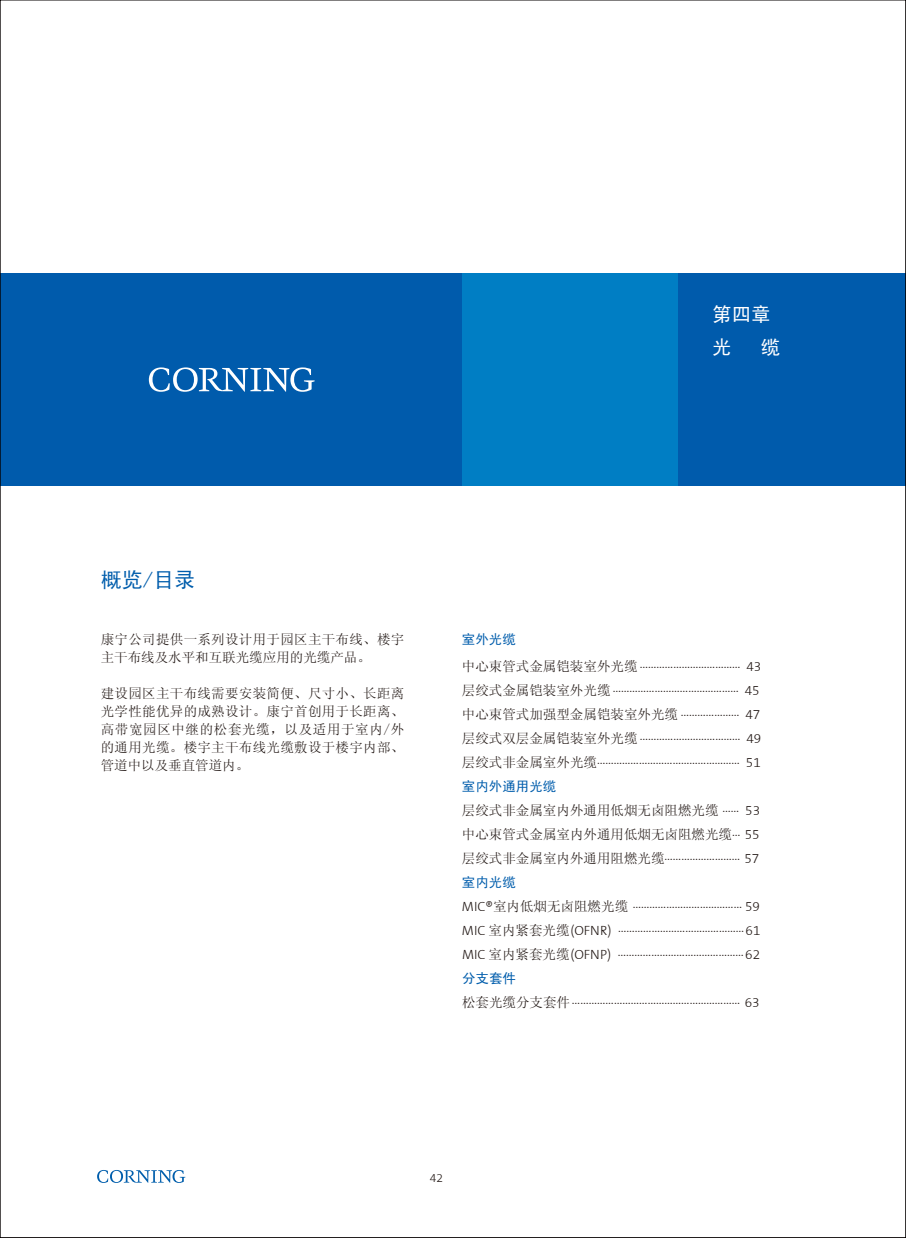
<style>
.page{position:relative;width:906px;height:1238px;background:#fff}
.page>*{position:absolute;margin:0;border:0;box-sizing:border-box;transform-origin:0 0}
.t1{font:21px "Sim Hei";color:#005dac}
.t2{font:19.5px/33px "Sim Hei";color:#fff}
.t3{font:300 13.5px/24px "Corning Sans";color:#221815}
.t4{font:13.5px/18px "Sim Sun";color:#221815;text-align:justify}
.t5{font:13.5px/18px "Sim Sun";letter-spacing:.025em;color:#221815}
.t6{font:13.5px "Sim Hei";color:#005dac}
.t7{font:300 12px "Corning Sans";color:#221815}
.s1{font-family:"Sim Sun";font-weight:400}
.s2{font-family:"Corning Sans";font-weight:300}
</style>
<div class="page">
<svg style="left:97px;top:1170px;width:88px;height:12px"></svg>
<div style="left:678px;top:273px;width:228px;height:213px;background:#005bac"></div>
<div style="left:0;top:273px;width:486px;height:213px;background:#005bac"></div>
<div style="left:462px;top:273px;width:216px;height:213px;background:#007ec4"></div>
<svg style="left:149px;top:367px;width:165px;height:25px"></svg>
<svg style="left:905px;top:0;width:1px;height:1237px"></svg>
<h2 class="t2" style="left:712px;top:298px;width:60px">第四章光</h2>
<h2 class="t2" style="left:761px;top:331px;width:21px">缆</h2>
<h1 class="t1" style="left:101px;top:569px;width:96px">概览/目录</h1>
<p class="t5" style="left:101px;top:630px;width:305px">康宁公司提供一系列设计用于园区主干布线、楼宇主干布线及水平和互联光缆应用的光缆产品。</p>
<p class="t4" style="left:101px;top:684px;width:305px">建设园区主干布线需要安装简便、尺寸小、长距离光学性能优异的成熟设计。康宁首创用于长距离、高带宽园区中继的松套光缆，以及适用于室内/外的通用光缆。楼宇主干布线光缆敷设于楼宇内部、管道中以及垂直管道内。</p>
<p class="t6" style="left:462px;top:632px;width:55px">室外光缆</p>
<p class="t3" style="left:462px;top:651px;width:301px"><span class="s1">中心束管式金属铠装室外光缆</span> ……………………………… 43<span class="s1">层绞式金属铠装室外光缆</span> ……………………………………… 45</p>
<p class="t4" style="left:462px;top:705px;width:300px">中心束管式加强型金属铠装室外光缆 <sup>…………………</sup> <span class="s2">47</span></p>
<p class="t3" style="left:462px;top:723px;width:301px"><span class="s1">层绞式双层金属铠装室外光缆</span> ……………………………… 49<span class="s1">层绞式非金属室外光缆</span>…………………………………………… 51</p>
<p class="t6" style="left:462px;top:779px;width:96px">室内外通用光缆</p>
<p class="t4" style="left:462px;top:798px;width:300px;line-height:24px">层绞式非金属室内外通用低烟无卤阻燃光缆 <sup>……</sup> <span class="s2">53</span>中心束管式金属室内外通用低烟无卤阻燃光缆<sup>…</sup> <span class="s2">55</span>层绞式非金属室内外通用阻燃光缆<sup>………………………</sup> <span class="s2">57</span></p>
<p class="t6" style="left:462px;top:875px;width:55px">室内光缆</p>
<p class="t3" style="left:462px;top:891px;width:300px;text-align:justify">MIC®<span class="s1">室内低烟无卤阻燃光缆</span> ………………………………… 59<br>MIC <span class="s1">室内紧套光缆</span>(OFNR) ………………………………………61<br>MIC <span class="s1">室内紧套光缆</span>(OFNP) ………………………………………62</p>
<p class="t6" style="left:462px;top:971px;width:55px">分支套件</p>
<p class="t3" style="left:462px;top:987px;width:299px"><span class="s1">松套光缆分支套件</span>…………………………………………………… 63</p>
<p class="t7" style="left:430px;top:1171px;width:15px">42</p>
</div>
